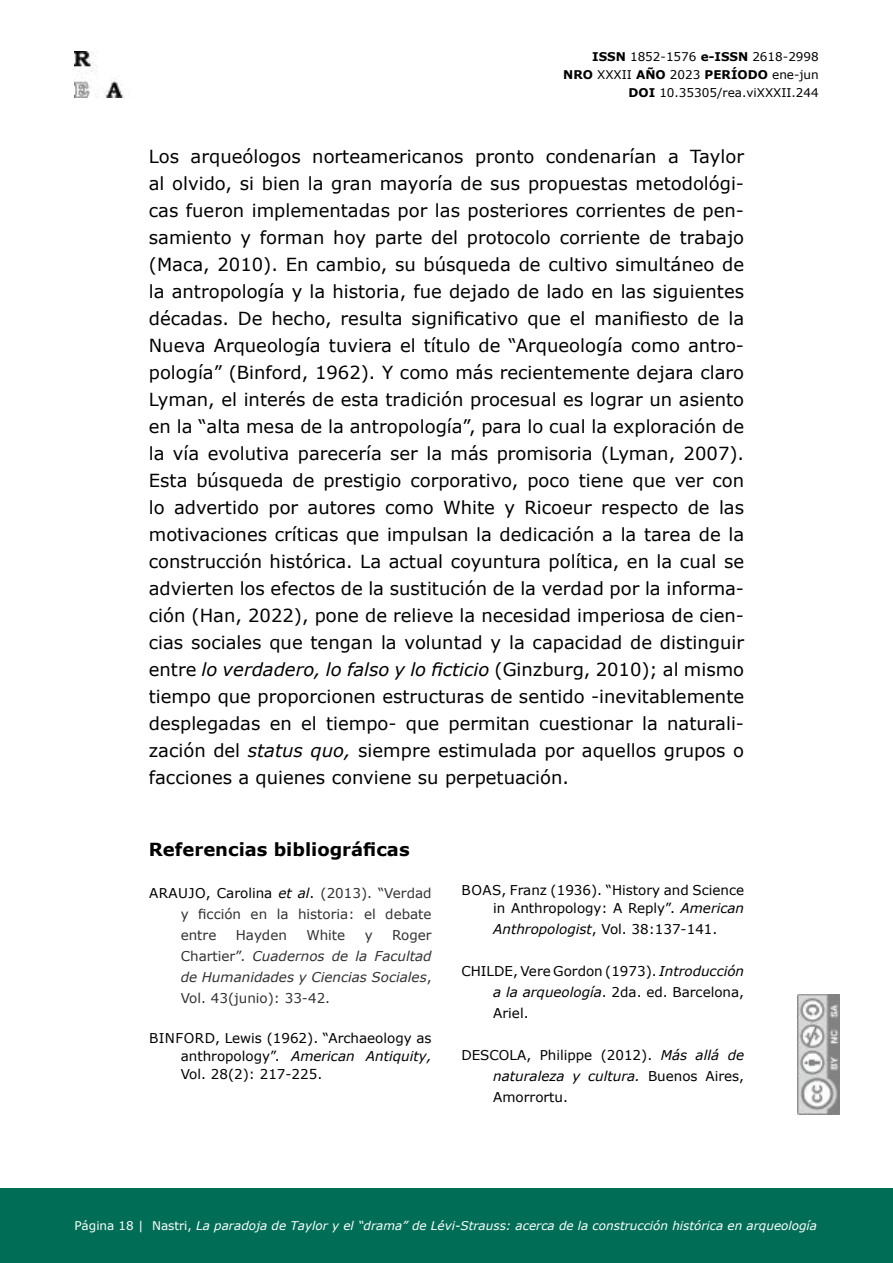
<style>
.page{position:relative;width:893px;height:1263px;background:#fff}
.page>*{position:absolute;margin:0;border:0;box-sizing:border-box;transform-origin:0 0}
.t1{font:18px/27px "Verdana";color:#000;text-align:justify}
.Título_párrafo_básic{font:700 18px "Verdana";color:#000}
.Referencias_bibliogr{font:13.5px/21px "Verdana";color:#000;text-align:justify}
.Referencias_bibliogr-2{font:italic 13.5px/21px "Verdana";color:#333232;text-align:justify}
.Referencias_bibliogr-3{font:13.5px/21px "Verdana";color:#333232;text-align:justify}
.t2{font:italic 12px "Verdana";color:#fff}
.t3{font:12px/18px "Verdana";color:#000;text-align:right}
.s1{font-weight:700}
.s2{font-style:italic}
.s3{color:#000}
.s4{font-style:italic;color:#000}
.s5{font-style:normal}
</style>
<div class="page">
<img style="left:798px;top:994px;width:42px;height:120px">
<div style="left:0;top:1188px;width:893px;height:75px;background:#006e56"></div>
<img style="left:74px;top:52px;width:50px;height:45px">
<p class="t3" style="left:563px;top:47px;width:257px"><span class="s1">ISSN</span> 1852-1576 <span class="s1">e-ISSN</span> 2618-2998<br><span class="s1">NRO</span> XXXII <span class="s1">AÑO</span> 2023 <span class="s1">PERÍODO</span> ene-jun<br><span class="s1">DOI</span> 10.35305/rea.viXXXII.244</p>
<p class="t1" style="left:149px;top:142px;width:597px">Los arqueólogos norteamericanos pronto condenarían a Taylor al olvido, si bien la gran mayoría de sus propuestas metodológi&shy;cas fueron implementadas por las posteriores corrientes de pen&shy;samiento y forman hoy parte del protocolo corriente de trabajo (Maca, 2010). En cambio, su búsqueda de cultivo simultáneo de la antropología y la historia, fue dejado de lado en las siguientes décadas. De hecho, resulta significativo que el manifiesto de la Nueva Arqueología tuviera el título de “Arqueología como antro&shy;pología” (Binford, 1962). Y como más recientemente dejara claro Lyman, el interés de esta tradición procesual es lograr un asiento en la “alta mesa de la antropología”, para lo cual la exploración de la vía evolutiva parecería ser la más promisoria (Lyman, 2007).<br>Esta búsqueda de prestigio corporativo, poco tiene que ver con lo advertido por autores como White y Ricoeur respecto de las motivaciones críticas que impulsan la dedicación a la tarea de la construcción histórica. La actual coyuntura política, en la cual se advierten los efectos de la sustitución de la verdad por la informa&shy;ción (Han, 2022), pone de relieve la necesidad imperiosa de cien&shy;cias sociales que tengan la voluntad y la capacidad de distinguir entre <span class="s2">lo verdadero, lo falso y lo ficticio</span> (Ginzburg, 2010); al mismo tiempo que proporcionen estructuras de sentido -inevitablemente desplegadas en el tiempo- que permitan cuestionar la naturali&shy;zación del <span class="s2">status quo,</span> siempre estimulada por aquellos grupos o facciones a quienes conviene su perpetuación.</p>
<p class="Título_párrafo_básic" style="left:149px;top:836px;width:262px">Referencias bibliográficas</p>
<p class="Referencias_bibliogr-3" style="left:181px;top:882px;width:252px;text-indent:-32px"><span class="s3">ARAUJO, Carolina</span> <span class="s4">et al</span><span class="s3">.</span> (2013). “Verdad y ficción en la historia: el debate entre</p>
<p class="Referencias_bibliogr-3" style="left:236px;top:924px;width:53px">Hayden</p>
<p class="Referencias_bibliogr-3" style="left:306px;top:924px;width:40px">White</p>
<p class="Referencias_bibliogr-3" style="left:365px;top:924px;width:9px">y</p>
<p class="Referencias_bibliogr-2" style="left:181px;top:924px;width:252px;text-indent:211px"><span class="s5">Roger Chartier”.</span> Cuadernos de la Facultad de Humanidades y Ciencias Sociales<span class="s5">, Vol. 43(junio): 33-42.</span></p>
<p class="Referencias_bibliogr" style="left:181px;top:1029px;width:252px;line-height:18px;text-indent:-32px">BINFORD, Lewis (1962). “Archaeology as anthropology”. <span class="s2">American Antiquity, </span>Vol. 28(2): 217-225.</p>
<p class="Referencias_bibliogr" style="left:462px;top:881px;width:284px;line-height:18px;text-align:right">BOAS, Franz (1936). “History and Science in Anthropology: A Reply”. <span class="s2">American</span></p>
<p class="Referencias_bibliogr" style="left:493px;top:918px;width:226px"><span class="s2">Anthropologist</span>, Vol. 38:137-141.</p>
<p class="Referencias_bibliogr" style="left:493px;top:960px;width:252px;text-indent:-32px">CHILDE, Vere Gordon (1973). <span class="s2">Introducción a la arqueología</span>. 2da. ed. Barcelona, Ariel.</p>
<p class="Referencias_bibliogr" style="left:493px;top:1044px;width:252px;text-indent:-32px">DESCOLA, Philippe (2012). <span class="s2">Más allá de naturaleza y cultura.</span> Buenos Aires, Amorrortu.</p>
<p class="t2" style="left:74px;top:1217px;width:744px"><span class="s5">Página 18 | Nastri,</span> La paradoja de Taylor y el “drama” de Lévi-Strauss: acerca de la construcción histórica en arqueología</p>
</div>
